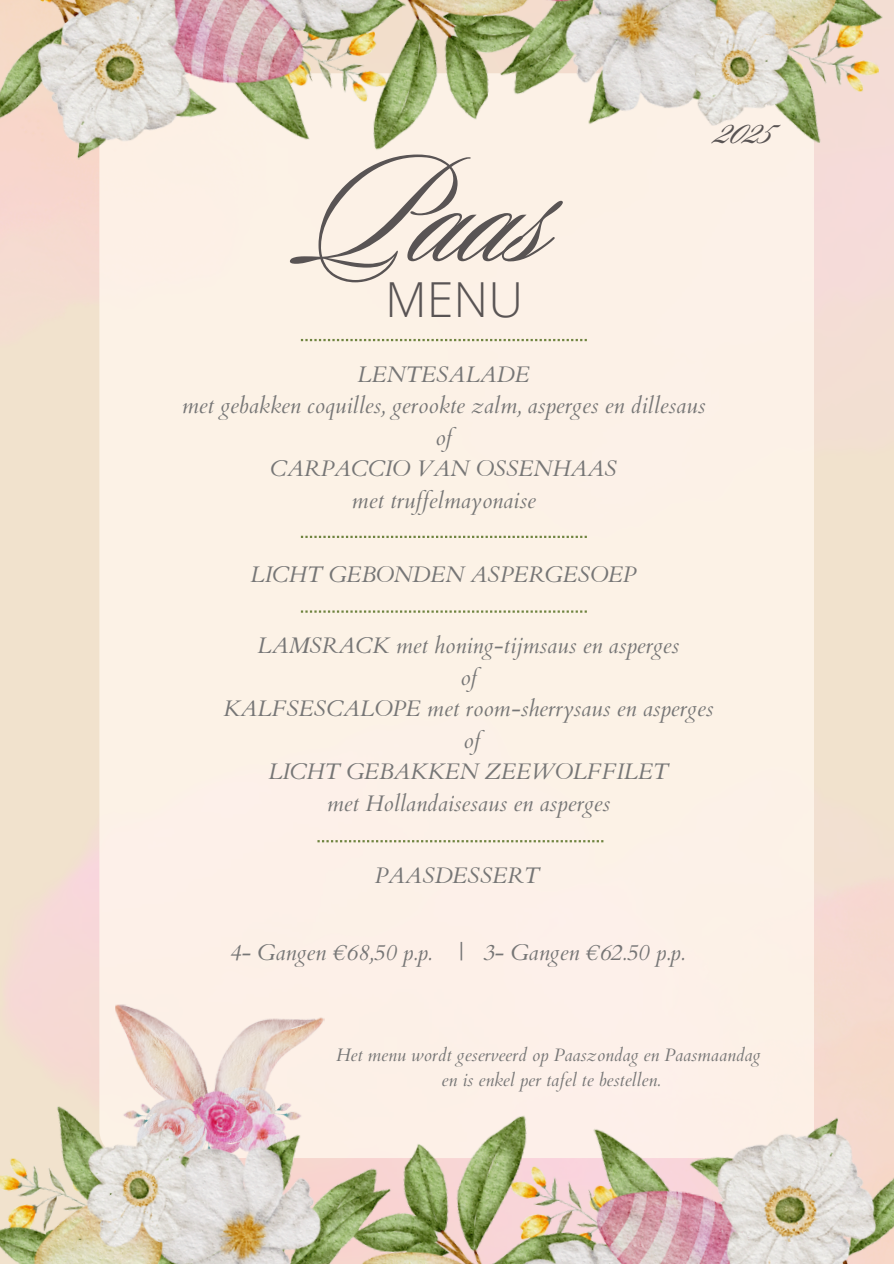
<style>
.page{position:relative;width:894px;height:1264px;background:#fff}
.page>*{position:absolute;margin:0;border:0;box-sizing:border-box;transform-origin:0 0}
.t1{font:159px "Sloop Script Pro";color:#595454}
.t2{font:300 48.3px "Open Sans";color:#595454}
.t3{font:46.5px "Sloop Script Pro";color:#595454}
.t4{font:italic 22.5px/31.5px "Cardo";color:#767676;text-align:center}
.t5{font:italic 18px "Cardo";color:#767676}
</style>
<div class="page">
<div style="left:0;top:0;width:893px;height:1263px;background:#f1e2cd"></div>
<div style="left:814px;top:243px;width:79px;height:68px;background:#f5dcd9"></div>
<img style="left:44px;top:849px;width:55px;height:100px">
<div style="left:99px;top:73px;width:715px;height:1084px;background:#fcf2e6;border-radius:28px"></div>
<svg style="left:301px;top:339px;width:285px;height:2px"></svg>
<svg style="left:301px;top:535px;width:285px;height:3px"></svg>
<svg style="left:301px;top:610px;width:285px;height:2px"></svg>
<img style="left:0;top:1004px;width:893px;height:259px">
<img style="left:0;top:0;width:893px;height:243px">
<svg style="left:317px;top:840px;width:286px;height:2px"></svg>
<h3 class="t1" style="left:305px;top:133px;width:246px">Paas</h3>
<p class="t2" style="left:385px;top:266px;width:139px">MENU</p>
<p class="t3" style="left:716px;top:106px;width:57px">2025</p>
<p class="t4" style="left:182px;top:359px;width:525px">LENTESALADE<br>met gebakken coquilles, gerookte zalm, asperges en dillesaus of<br>CARPACCIO VAN OSSENHAAS<br>met truf elmayonaise</p>
<p class="t4" style="left:250px;top:559px;width:387px">LICHT GEBONDEN ASPERGESOEP</p>
<h1 class="t4" style="left:223px;top:630px;width:491px">LAMSRACK met honing-tijmsaus en asperges<br>of<br>KALFSESCALOPE met room-sherrysaus en asperges of<br>LICHT GEBAKKEN ZEEWOLFFILET<br>met Hollandaisesaus en asperges</h1>
<h2 class="t4" style="left:375px;top:860px;width:166px">PAASDESSERT</h2>
<h4 class="t4" style="left:229px;top:937px;width:456px">4- Gangen €68,50 p.p. | 3- Gangen €62.50 p.p.</h4>
<h5 class="t5" style="left:336px;top:1043px;width:426px">Het menu wordt geserveerd op Paaszondag en Paasmaandag</h5>
<p class="t5" style="left:441px;top:1067px;width:220px">en is enkel per tafel te bestellen.</p>
</div>
